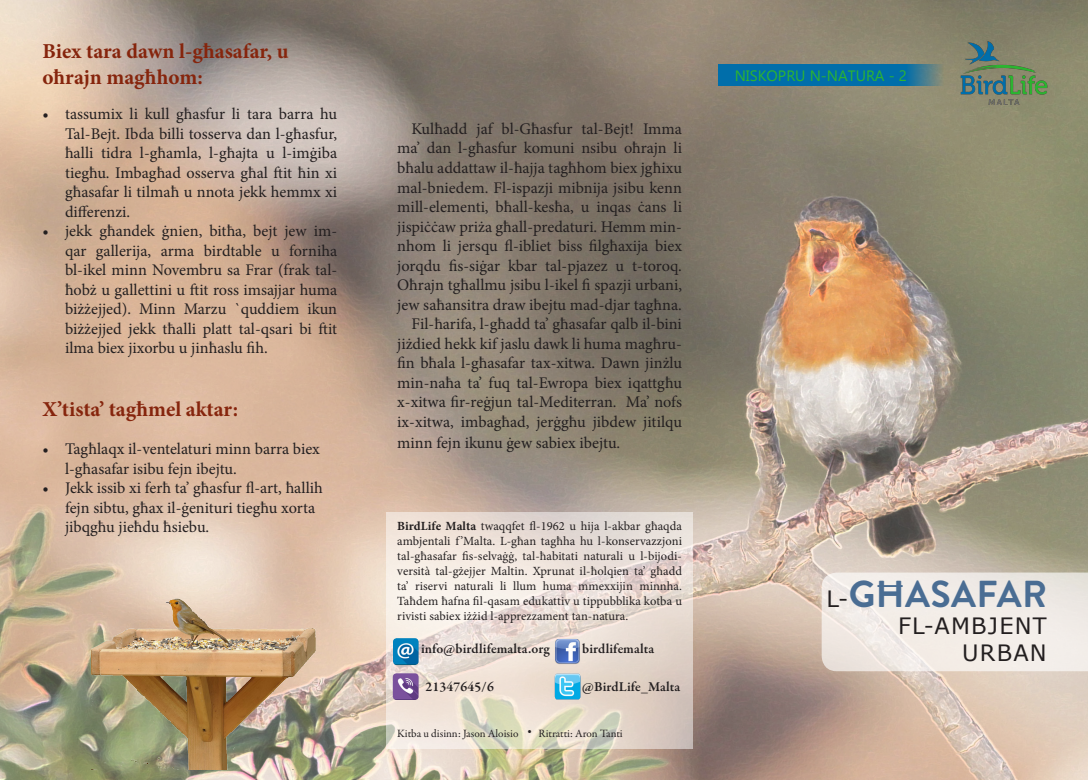
<style>
.page{position:relative;width:1088px;height:780px;background:#fff}
.page>*{position:absolute;margin:0;border:0;box-sizing:border-box;transform-origin:0 0}
.t1{font:700 37.5px "Brandon Grotesque";letter-spacing:.01em;color:#4a6d93}
.t2{font:22.5px "Verdana";letter-spacing:.055em;color:#231f20}
.t3{font:700 21.25px/25.5px "Minion Pro";color:#86250d}
.t4{font:16.25px/19.5px "Minion Pro";color:#231f20;text-align:justify}
.t5{font:15px "Gadugi";color:#2db431}
.t6{font:600 13.75px "Garamond Premr Pro";letter-spacing:.01em;color:#231f20}
.t7{font:12.5px/15px "Minion Pro";letter-spacing:.005em;color:#231f20;text-align:justify}
.t8{font:11.25px "Garamond Premr Pro";letter-spacing:-.005em;color:#231f20}
.s1{font-weight:700}
.s2{font-family:"Verdana";font-weight:400;font-size:22.5px;color:#231f20}
</style>
<div class="page">
<img style="left:0;top:0;width:1088px;height:780px">
<div style="left:718px;top:64px;width:225px;height:22px;background:#006eaa"></div>
<img style="left:960px;top:41px;width:87px;height:63px">
<svg style="left:822px;top:572px;width:266px;height:99px;background:#f0eae5"></svg>
<svg style="left:387px;top:511px;width:306px;height:237px;background:#e9ddd4"></svg>
<img style="left:393px;top:673px;width:25px;height:27px">
<img style="left:393px;top:638px;width:25px;height:27px">
<img style="left:555px;top:638px;width:25px;height:26px">
<img style="left:555px;top:673px;width:25px;height:26px">
<img style="left:91px;top:596px;width:225px;height:173px">
<p class="t3" style="left:43px;top:38px;width:248px">Biex tara dawn l-għasafar, u oħrajn magħhom:</p>
<p class="t4" style="left:65px;top:104px;width:274px;text-indent:-22px">• tassumix li kull għasfur li tara barra hu Tal-Bejt. Ibda billi tosserva dan l-għasfur, ħalli tidra l-għamla, l-għajta u l-imġiba tiegħu. Imbagħad osserva għal ftit ħin xi għasafar li tilmaħ u nnota jekk hemmx xi differenzi.</p>
<p class="t4" style="left:65px;top:221px;width:274px;text-indent:-22px">• jekk għandek ġnien, bitħa, bejt jew im&shy;qar gallerija, arma birdtable u forniha bl-ikel minn Novembru sa Frar (frak tal&shy;ħobż u gallettini u ftit ross imsajjar huma biżżejjed). Minn Marzu `quddiem ikun biżżejjed jekk tħalli platt tal-qsari bi ftit ilma biex jixorbu u jinħaslu fih.</p>
<p class="t3" style="left:43px;top:396px;width:197px">X’tista’ tagħmel aktar:</p>
<p class="t4" style="left:65px;top:439px;width:256px;text-indent:-22px">• Tagħlaqx il-ventelaturi minn barra biex l-għasafar isibu fejn ibejtu.</p>
<p class="t4" style="left:65px;top:478px;width:259px;text-align:left;text-indent:-22px">• Jekk issib xi ferħ ta’ għasfur fl-art, ħallih fejn sibtu, għax il-ġenituri tiegħu xorta jibqgħu jieħdu ħsiebu.</p>
<p class="t4" style="left:397px;top:119px;width:286px;text-indent:14px">Kulħadd jaf bl-Għasfur tal-Bejt! Imma ma’ dan l-għasfur komuni nsibu oħrajn li bħalu addattaw il-ħajja tagħhom biex jgħixu mal-bniedem. Fl-ispazji mibnija jsibu kenn mill-elementi, bħall-kesħa, u inqas ċans li jispiċċaw priża għall-predaturi. Hemm min&shy;nhom li jersqu fl-ibliet biss filgħaxija biex jorqdu fis-siġar kbar tal-pjazez u t-toroq.<br>Oħrajn tgħallmu jsibu l-ikel fi spazji urbani, jew saħansitra draw ibejtu mad-djar tagħna.</p>
<p class="t4" style="left:397px;top:314px;width:286px;text-indent:14px">Fil-ħarifa, l-għadd ta’ għasafar qalb il-bini jiżdied hekk kif jaslu dawk li huma magħru&shy;fin bħala l-għasafar tax-xitwa. Dawn jinżlu min-naħa ta’ fuq tal-Ewropa biex iqattgħu x-xitwa fir-reġjun tal-Mediterran. Ma’ nofs ix-xitwa, imbagħad, jerġgħu jibdew jitilqu</p>
<p class="t4" style="left:397px;top:433px;width:224px">minn fejn ikunu ġew sabiex ibejtu.</p>
<p class="t7" style="left:397px;top:518px;width:286px"><span class="s1">BirdLife Malta</span> twaqqfet fl-1962 u hija l-akbar għaqda ambjentali f ’Malta. L-għan tagħha hu l-konservazzjoni tal-għasafar fis-selvaġġ, tal-ħabitati naturali u l-bijodi&shy;versità tal-gżejjer Maltin. Xprunat il-ħolqien ta’ għadd ta’ riservi naturali li llum huma mmexxijin minnha.<br>Taħdem ħafna fil-qasam edukattiv u tippubblika kotba u rivisti sabiex iżżid l-apprezzament tan-natura.</p>
<p class="t6" style="left:582px;top:640px;width:73px">birdlifemalta</p>
<p class="t6" style="left:425px;top:678px;width:70px">21347645/6</p>
<p class="t6" style="left:582px;top:678px;width:99px">@BirdLife_Malta</p>
<p class="t6" style="left:421px;top:640px;width:130px">info@birdlifemalta.org</p>
<p class="t8" style="left:397px;top:726px;width:227px">Kitba u disinn: Jason Aloisio <sup>•</sup> Ritratti: Aron Tanti</p>
<p class="t5" style="left:735px;top:66px;width:174px">NISKOPRU N-NATURA - 2</p>
<p class="t1" style="left:826px;top:567px;width:222px"><span class="s2">L-</span>GĦASAFAR</p>
<p class="t2" style="left:898px;top:609px;width:150px">FL-AMBJENT</p>
<p class="t2" style="left:962px;top:636px;width:86px">URBAN</p>
</div>
